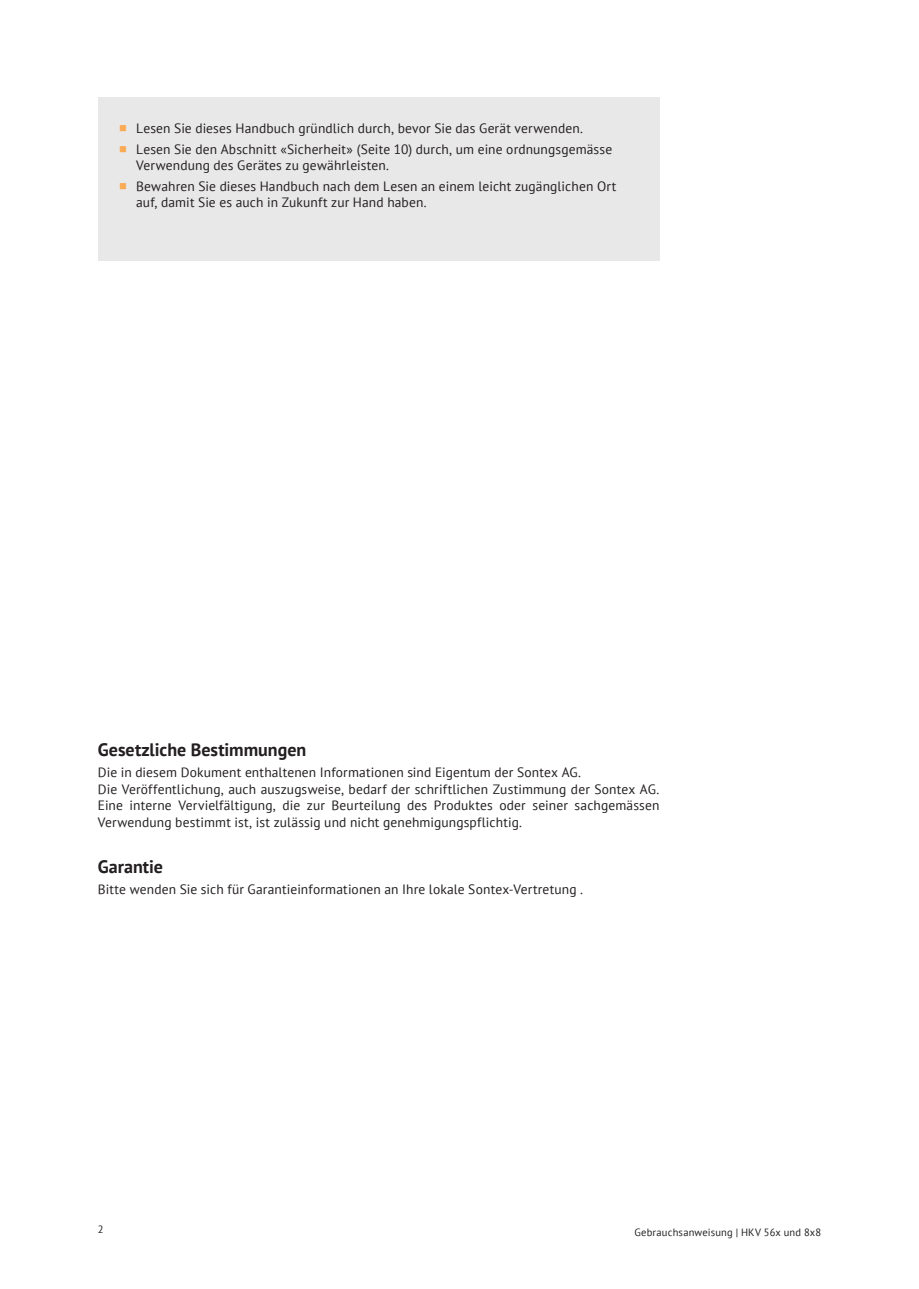
<style>
.page{position:relative;width:919px;height:1289px;background:#fff}
.page>*{position:absolute;margin:0;border:0;box-sizing:border-box;transform-origin:0 0}
.Titel_Lauftext_nicht{font:700 18px "PT Sans";color:#231f20}
.Lauftext_9pt_Blocksa{font:13.5px/16.5px "PT Sans";letter-spacing:.01em;color:#231f20;text-align:justify}
.Aufzählungen{font:13.5px/16.5px "PT Sans";letter-spacing:.01em;color:#231f20}
.t1{font:10.5px "PT Sans";letter-spacing:.015em;color:#231f20}
.s1{color:#f9aa53}
</style>
<div class="page">
<div style="left:98px;top:98px;width:561px;height:163px;background:#e9e8e8"></div>
<p class="Aufzählungen" style="left:119px;top:119px;width:465px"><span class="s1">■</span> Lesen Sie dieses Handbuch gründlich durch, bevor Sie das Gerät verwenden.</p>
<p class="Aufzählungen" style="left:136px;top:140px;width:477px;text-indent:-17px"><span class="s1">■</span> Lesen Sie den Abschnitt «Sicherheit» (Seite 10) durch, um eine ordnungsgemässe<br>Verwendung des Gerätes zu gewährleisten.</p>
<p class="Aufzählungen" style="left:136px;top:178px;width:481px;text-indent:-17px"><span class="s1">■</span> Bewahren Sie dieses Handbuch nach dem Lesen an einem leicht zugänglichen Ort auf, damit Sie es auch in Zukunft zur Hand haben.</p>
<p class="Titel_Lauftext_nicht" style="left:98px;top:738px;width:210px">Gesetzliche Bestimmungen</p>
<p class="Lauftext_9pt_Blocksa" style="left:98px;top:763px;width:485px">Die in diesem Dokument enthaltenen Informationen sind Eigentum der Sontex AG.</p>
<p class="Lauftext_9pt_Blocksa" style="left:98px;top:780px;width:563px">Die Veröffentlichung, auch auszugsweise, bedarf der schriftlichen Zustimmung der Sontex AG.<br>Eine interne Vervielfältigung, die zur Beurteilung des Produktes oder seiner sachgemässen Verwendung bestimmt ist, ist zulässig und nicht genehmigungspflichtig.</p>
<p class="Titel_Lauftext_nicht" style="left:98px;top:854px;width:67px">Garantie</p>
<p class="Lauftext_9pt_Blocksa" style="left:98px;top:880px;width:487px">Bitte wenden Sie sich für Garantieinformationen an Ihre lokale Sontex-Vertretung .</p>
<p class="t1" style="left:98px;top:1222px;width:7px">2</p>
<p class="t1" style="left:634px;top:1225px;width:188px">Gebrauchsanweisung | HKV 56x und 8x8</p>
</div>
